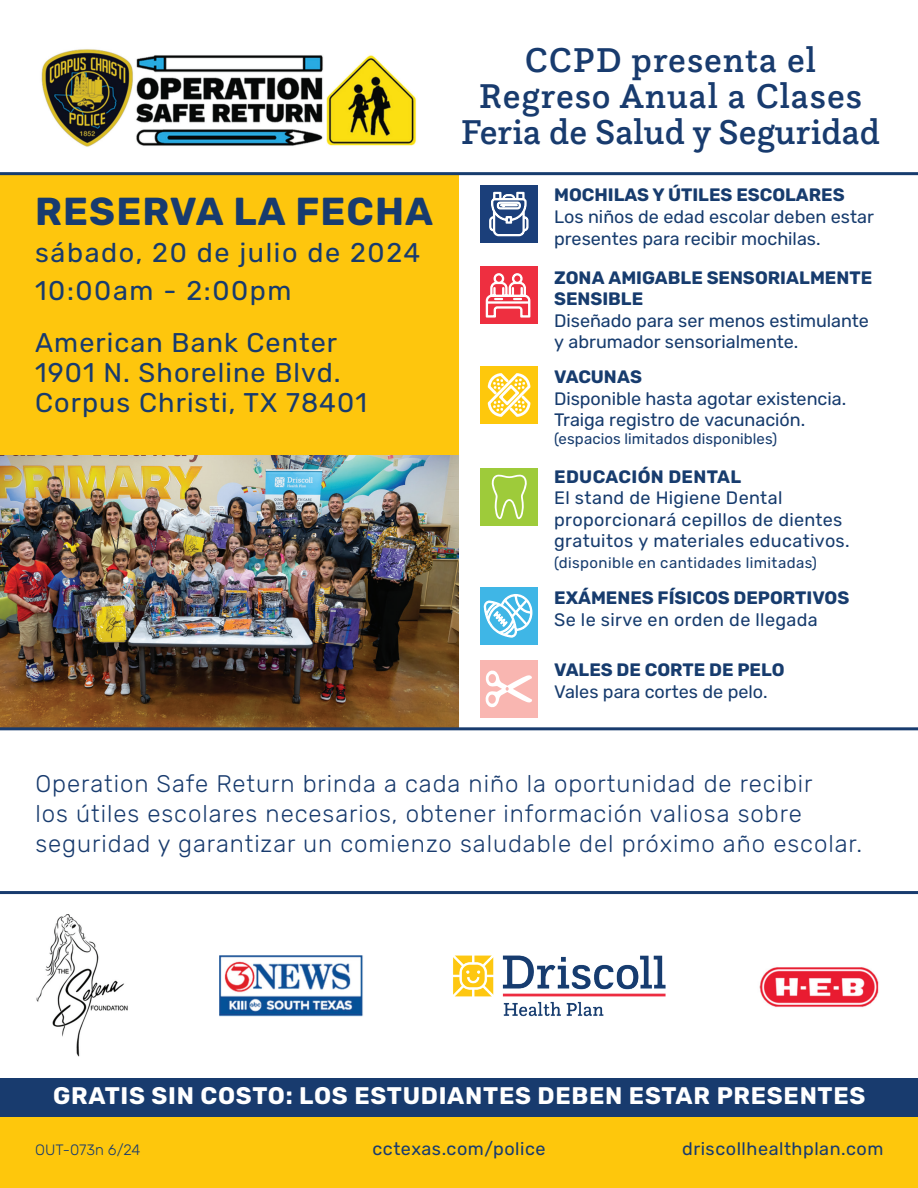
<style>
.page{position:relative;width:918px;height:1188px;background:#fff}
.page>*{position:absolute;margin:0;border:0;box-sizing:border-box;transform-origin:0 0}
.t1{font:700 39px "Rubik";letter-spacing:.03em;color:#183b6e}
.t2{font:500 36px/36px "Questa Slab";letter-spacing:.025em;color:#183b6e;text-align:center}
.t3{font:27px/30px "Rubik";letter-spacing:.04em;color:#183b6e}
.t4{font:27px/37.5px "Rubik";letter-spacing:.06em;color:#183b6e}
.t5{font:300 24px/30px "Rubik";letter-spacing:.04em;color:#183b6e}
.t6{font:700 24px "Rubik";letter-spacing:.03em;color:#fff}
.t7{font:18px/21.6px "Rubik";color:#173c6e}
.t8{font:700 18px/21.6px "Rubik";color:#173c6e}
.t9{font:18px "Rubik";letter-spacing:.03em;color:#183b6e}
.t10{font:18px "Rubik";letter-spacing:.02em;color:#173c6e}
.t11{font:700 18px "Rubik";letter-spacing:.02em;color:#173c6e}
.t12{font:15px "Rubik";letter-spacing:.025em;color:#173c6e}
.t13{font:15px "Rubik";letter-spacing:.005em;color:#173c6e}
.t14{font:300 15px "Rubik";color:#183b6e}
</style>
<div class="page">
<img style="left:0;top:455px;width:459px;height:272px">
<div style="left:0;top:1117px;width:918px;height:71px;background:#fec70c"></div>
<div style="left:0;top:175px;width:459px;height:280px;background:#fec60d"></div>
<div style="left:0;top:1078px;width:918px;height:39px;background:#183b6e"></div>
<hr style="left:0;top:727px;width:918px;height:3px;background:#183b6e">
<img style="left:41px;top:49px;width:376px;height:98px">
<hr style="left:0;top:172px;width:918px;height:3px;background:#163c6e">
<img style="left:453px;top:955px;width:213px;height:62px">
<img style="left:220px;top:956px;width:143px;height:60px">
<img style="left:759px;top:967px;width:120px;height:40px">
<img style="left:36px;top:915px;width:92px;height:142px">
<hr style="left:0;top:891px;width:918px;height:3px;background:#183b6e">
<div style="left:480px;top:185px;width:57px;height:58px;background:#1b3f7a"></div>
<div style="left:480px;top:366px;width:57px;height:58px;background:#fec80c"></div>
<div style="left:480px;top:267px;width:57px;height:57px;background:#ee2f40"></div>
<svg style="left:485px;top:273px;width:46px;height:45px"></svg>
<svg style="left:489px;top:191px;width:40px;height:46px"></svg>
<svg style="left:487px;top:373px;width:44px;height:44px"></svg>
<div style="left:480px;top:587px;width:57px;height:57px;background:#3fb6e6"></div>
<div style="left:480px;top:468px;width:57px;height:57px;background:#9ecb3a"></div>
<svg style="left:483px;top:594px;width:50px;height:44px"></svg>
<svg style="left:491px;top:475px;width:36px;height:44px"></svg>
<div style="left:480px;top:660px;width:57px;height:58px;background:#f9b6b1"></div>
<svg style="left:485px;top:670px;width:47px;height:38px"></svg>
<h1 class="t1" style="left:35px;top:188px;width:400px">RESERVA LA FECHA</h1>
<h3 class="t4" style="left:35px;top:235px;width:387px">sábado, 20 de julio de 2024<br>10:00am - 2:00pm</h3>
<h3 class="t3" style="left:35px;top:328px;width:333px">American Bank Center<br>1901 N. Shoreline Blvd.<br>Corpus Christi, TX 78401</h3>
<h2 class="t2" style="left:461px;top:41px;width:421px">CCPD presenta el<br>Regreso Anual a Clases<br>Feria de Salud y Seguridad</h2>
<p class="t8" style="left:554px;top:185px;width:292px">MOCHILAS Y ÚTILES ESCOLARES</p>
<p class="t7" style="left:554px;top:206px;width:321px">Los niños de edad escolar deben estar presentes para recibir mochilas.</p>
<p class="t8" style="left:554px;top:267px;width:319px">ZONA AMIGABLE SENSORIALMENTE<br>SENSIBLE</p>
<p class="t7" style="left:554px;top:310px;width:316px">Diseñado para ser menos estimulante y abrumador sensorialmente.</p>
<p class="t8" style="left:554px;top:367px;width:89px">VACUNAS</p>
<p class="t7" style="left:554px;top:388px;width:294px">Disponible hasta agotar existencia.<br>Traiga registro de vacunación.</p>
<p class="t13" style="left:554px;top:431px;width:225px">(espacios limitados disponibles)</p>
<p class="t11" style="left:554px;top:466px;width:189px">EDUCACIÓN DENTAL</p>
<p class="t7" style="left:554px;top:488px;width:297px">El stand de Higiene Dental proporcionará cepillos de dientes gratuitos y materiales educativos.</p>
<p class="t12" style="left:554px;top:555px;width:264px">(disponible en cantidades limitadas)</p>
<p class="t8" style="left:554px;top:587px;width:297px">EXÁMENES FÍSICOS DEPORTIVOS</p>
<p class="t10" style="left:554px;top:609px;width:265px">Se le sirve en orden de llegada</p>
<p class="t8" style="left:554px;top:660px;width:232px">VALES DE CORTE DE PELO</p>
<p class="t7" style="left:554px;top:681px;width:215px">Vales para cortes de pelo.</p>
<h3 class="t5" style="left:35px;top:769px;width:828px">Operation Safe Return brinda a cada niño la oportunidad de recibir<br>los útiles escolares necesarios, obtener información valiosa sobre seguridad y garantizar un comienzo saludable del próximo año escolar.</h3>
<h3 class="t6" style="left:53px;top:1082px;width:814px">GRATIS SIN COSTO: LOS ESTUDIANTES DEBEN ESTAR PRESENTES</h3>
<p class="t14" style="left:35px;top:1141px;width:107px">OUT-073n 6/24</p>
<p class="t9" style="left:372px;top:1139px;width:175px">cctexas.com/police</p>
<p class="t9" style="left:682px;top:1139px;width:203px">driscollhealthplan.com</p>
</div>
